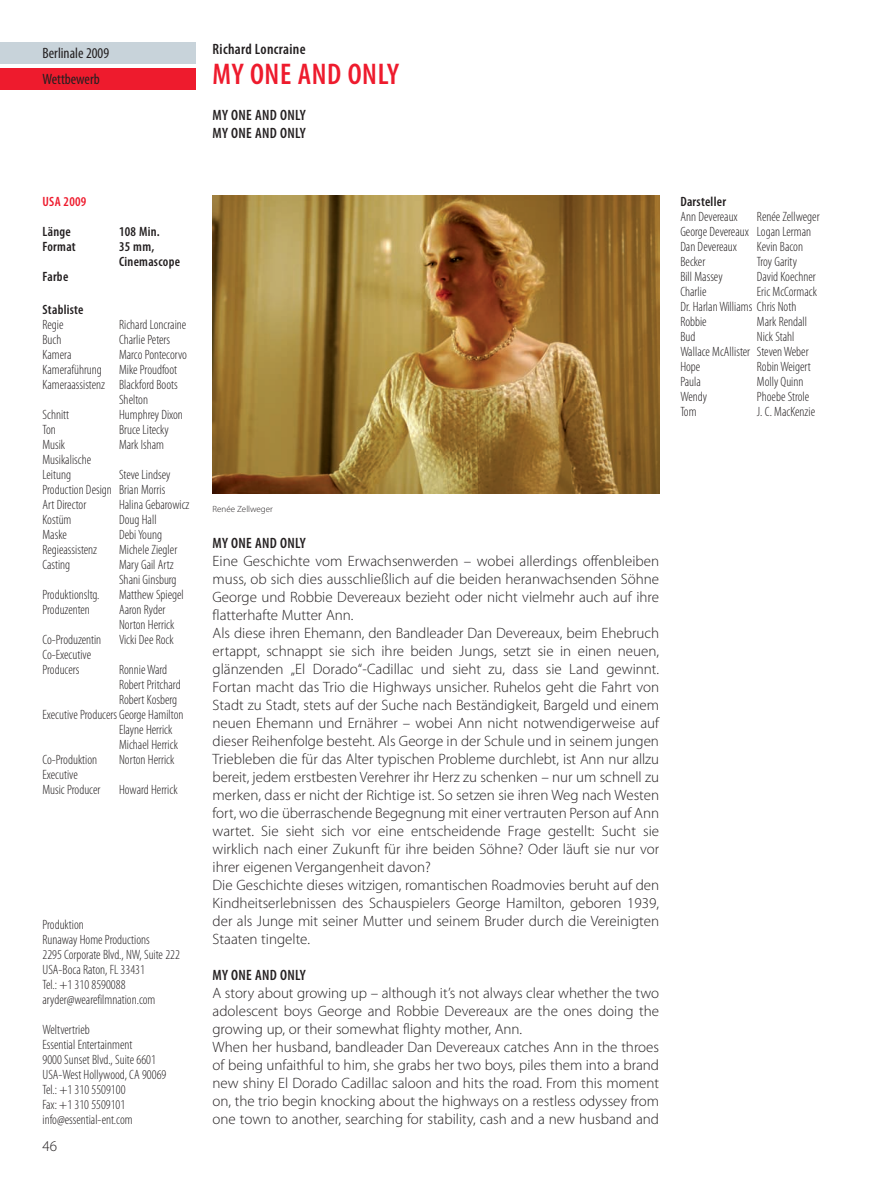
<style>
.page{position:relative;width:893px;height:1191px;background:#fff}
.page>*{position:absolute;margin:0;border:0;box-sizing:border-box;transform-origin:0 0}
.t1{font:600 condensed 30px "Myriad Pro";letter-spacing:.02em;color:#ee1b2d}
.t2{font:300 15px/18px "Myriad Pro";color:#231f20}
.t3{font:600 condensed 15px/18px "Myriad Pro";letter-spacing:.02em;color:#231f20}
.t4{font:condensed 15px/25.5px "Myriad Pro";color:#231f20}
.t5{font:300 condensed 13.5px/15px "Myriad Pro";color:#231f20}
.t6{font:600 condensed 13.5px/15px "Myriad Pro";letter-spacing:.02em;color:#231f20}
.t7{font:600 condensed 13.5px "Myriad Pro";letter-spacing:.02em;color:#ee1b2d}
.t8{font:300 9px "Myriad Pro";color:#231f20}
</style>
<div class="page">
<svg style="left:0;top:42px;width:660px;height:452px"></svg>
<p class="t4" style="left:43px;top:40px;width:68px">Berlinale 2009<br>Wettbewerb</p>
<p class="t3" style="left:213px;top:41px;width:94px">Richard Loncraine</p>
<h1 class="t1" style="left:213px;top:63px;width:188px">MY ONE AND ONLY</h1>
<p class="t3" style="left:213px;top:107px;width:95px">MY ONE AND ONLY<br>MY ONE AND ONLY</p>
<p class="t7" style="left:43px;top:196px;width:45px">USA 2009</p>
<p class="t6" style="left:43px;top:225px;width:30px">Länge</p>
<p class="t6" style="left:119px;top:225px;width:42px">108 Min.</p>
<p class="t6" style="left:43px;top:240px;width:35px">Format</p>
<p class="t6" style="left:119px;top:240px;width:62px">35 mm,<br>Cinemascope</p>
<p class="t6" style="left:43px;top:270px;width:27px">Farbe</p>
<p class="t6" style="left:43px;top:303px;width:43px">Stabliste</p>
<p class="t5" style="left:43px;top:318px;width:23px">Regie</p>
<p class="t5" style="left:119px;top:318px;width:69px">Richard Loncraine</p>
<p class="t5" style="left:43px;top:333px;width:20px">Buch</p>
<p class="t5" style="left:119px;top:333px;width:53px">Charlie Peters</p>
<p class="t5" style="left:43px;top:348px;width:30px">Kamera</p>
<p class="t5" style="left:119px;top:348px;width:69px">Marco Pontecorvo</p>
<p class="t5" style="left:43px;top:363px;width:61px">Kameraführung</p>
<p class="t5" style="left:119px;top:363px;width:59px">Mike Proudfoot</p>
<p class="t5" style="left:43px;top:378px;width:137px">Kameraassistenz Blackford Boots</p>
<p class="t5" style="left:119px;top:393px;width:30px">Shelton</p>
<p class="t5" style="left:43px;top:408px;width:28px">Schnitt</p>
<p class="t5" style="left:119px;top:408px;width:65px">Humphrey Dixon</p>
<p class="t5" style="left:43px;top:423px;width:15px">Ton</p>
<p class="t5" style="left:119px;top:423px;width:51px">Bruce Litecky</p>
<p class="t5" style="left:43px;top:438px;width:24px">Musik</p>
<p class="t5" style="left:119px;top:438px;width:46px">Mark Isham</p>
<p class="t5" style="left:43px;top:453px;width:50px">Musikalische<br>Leitung</p>
<p class="t5" style="left:43px;top:468px;width:129px;text-indent:77px">Steve Lindsey<br>Production Design Brian Morris<br>Art Director</p>
<p class="t5" style="left:119px;top:498px;width:72px">Halina Gebarowicz</p>
<p class="t5" style="left:43px;top:513px;width:30px">Kostüm</p>
<p class="t5" style="left:119px;top:513px;width:39px">Doug Hall</p>
<p class="t5" style="left:43px;top:528px;width:26px">Maske</p>
<p class="t5" style="left:119px;top:528px;width:44px">Debi Young</p>
<p class="t5" style="left:43px;top:543px;width:56px">Regieassistenz</p>
<p class="t5" style="left:119px;top:543px;width:60px">Michele Ziegler</p>
<p class="t5" style="left:43px;top:558px;width:29px">Casting</p>
<p class="t5" style="left:119px;top:558px;width:59px">Mary Gail Artz<br>Shani Ginsburg</p>
<p class="t5" style="left:43px;top:588px;width:59px">Produktionsltg.</p>
<p class="t5" style="left:119px;top:588px;width:66px">Matthew Spiegel</p>
<p class="t5" style="left:43px;top:603px;width:49px">Produzenten</p>
<p class="t5" style="left:119px;top:603px;width:57px">Aaron Ryder<br>Norton Herrick</p>
<p class="t5" style="left:43px;top:633px;width:60px">Co-Produzentin</p>
<p class="t5" style="left:119px;top:633px;width:56px">Vicki Dee Rock</p>
<p class="t5" style="left:43px;top:648px;width:50px">Co-Executive<br>Producers</p>
<p class="t5" style="left:119px;top:663px;width:50px">Ronnie Ward</p>
<p class="t5" style="left:119px;top:678px;width:63px">Robert Pritchard</p>
<p class="t5" style="left:119px;top:693px;width:60px">Robert Kosberg</p>
<p class="t5" style="left:43px;top:708px;width:142px">Executive Producers George Hamilton</p>
<p class="t5" style="left:119px;top:723px;width:55px">Elayne Herrick</p>
<p class="t5" style="left:119px;top:738px;width:60px">Michael Herrick</p>
<p class="t5" style="left:43px;top:753px;width:56px">Co-Produktion</p>
<p class="t5" style="left:119px;top:753px;width:57px">Norton Herrick</p>
<p class="t5" style="left:43px;top:768px;width:59px">Executive<br>Music Producer</p>
<p class="t5" style="left:119px;top:783px;width:60px">Howard Herrick</p>
<p class="t5" style="left:43px;top:918px;width:139px">Produktion<br>Runaway Home Productions<br>2295 Corporate Blvd., NW, Suite 222<br>USA-Boca Raton, FL 33431<br>Tel.: +1 310 8590088 aryder@wearefilmnation.com</p>
<p class="t5" style="left:43px;top:1023px;width:125px">Weltvertrieb<br>Essential Entertainment<br>9000 Sunset Blvd., Suite 6601<br>USA-West Hollywood, CA 90069<br>Tel.: +1 310 5509100<br>Fax: +1 310 5509101 info@essential-ent.com</p>
<p class="t2" style="left:43px;top:1138px;width:16px">46</p>
<p class="t6" style="left:680px;top:195px;width:47px">Darsteller</p>
<p class="t5" style="left:680px;top:210px;width:59px">Ann Devereaux</p>
<p class="t5" style="left:680px;top:210px;width:141px;text-indent:77px">Renée Zellweger<br>George Devereaux Logan Lerman<br>Dan Devereaux</p>
<p class="t5" style="left:757px;top:240px;width:48px">Kevin Bacon</p>
<p class="t5" style="left:680px;top:255px;width:26px">Becker</p>
<p class="t5" style="left:757px;top:255px;width:42px">Troy Garity</p>
<p class="t5" style="left:680px;top:270px;width:44px">Bill Massey</p>
<p class="t5" style="left:757px;top:270px;width:60px">David Koechner</p>
<p class="t5" style="left:680px;top:285px;width:28px">Charlie</p>
<p class="t5" style="left:680px;top:285px;width:138px;text-indent:77px">Eric McCormack<br>Dr. Harlan Williams Chris Noth<br>Robbie</p>
<p class="t5" style="left:757px;top:315px;width:52px">Mark Rendall</p>
<p class="t5" style="left:680px;top:330px;width:130px;text-indent:76px">Nick Stahl<br>Wallace McAllister Steven Weber<br>Hope</p>
<p class="t5" style="left:680px;top:330px;width:16px">Bud</p>
<p class="t5" style="left:757px;top:360px;width:55px">Robin Weigert</p>
<p class="t5" style="left:680px;top:375px;width:22px">Paula</p>
<p class="t5" style="left:757px;top:375px;width:48px">Molly Quinn</p>
<p class="t5" style="left:680px;top:390px;width:28px">Wendy</p>
<p class="t5" style="left:757px;top:390px;width:54px">Phoebe Strole</p>
<p class="t5" style="left:680px;top:405px;width:18px">Tom</p>
<p class="t5" style="left:757px;top:405px;width:60px">J. C. MacKenzie</p>
<p class="t8" style="left:213px;top:505px;width:62px">Renée Zellweger</p>
<p class="t3" style="left:213px;top:535px;width:95px">MY ONE AND ONLY</p>
<p class="t2" style="left:213px;top:553px;width:448px">Eine Geschichte vom Erwachsenwerden – wobei allerdings offenbleiben muss, ob sich dies ausschließlich auf die beiden heranwachsenden Söhne George und Robbie Devereaux bezieht oder nicht vielmehr auch auf ihre flatterhafte Mutter Ann.<br>Als diese ihren Ehemann, den Bandleader Dan Devereaux, beim Ehebruch ertappt, schnappt sie sich ihre beiden Jungs, setzt sie in einen neuen, glänzenden „El Dorado“-Cadillac und sieht zu, dass sie Land gewinnt.<br>Fortan macht das Trio die Highways unsicher. Ruhelos geht die Fahrt von Stadt zu Stadt, stets auf der Suche nach Beständigkeit, Bargeld und einem neuen Ehemann und Ernährer – wobei Ann nicht notwendigerweise auf dieser Reihenfolge besteht. Als George in der Schule und in seinem jungen Trieb leben die für das Alter typischen Probleme durchlebt, ist Ann nur allzu bereit, jedem erstbesten Verehrer ihr Herz zu schenken – nur um schnell zu merken, dass er nicht der Richtige ist. So setzen sie ihren Weg nach Westen fort, wo die überraschende Begeg nung mit einer vertrauten Person auf Ann wartet. Sie sieht sich vor eine entscheidende Frage gestellt: Sucht sie wirklich nach einer Zukunft für ihre beiden Söhne? Oder läuft sie nur vor ihrer eigenen Vergangenheit davon?<br>Die Geschichte dieses witzigen, romantischen Roadmovies beruht auf den Kindheitserlebnissen des Schauspielers George Hamilton, geboren 1939, der als Junge mit seiner Mutter und seinem Bruder durch die Ver einigten Staaten tingelte.</p>
<p class="t3" style="left:213px;top:967px;width:95px">MY ONE AND ONLY</p>
<p class="t2" style="left:213px;top:985px;width:448px">A story about growing up – although it’s not always clear whether the two adolescent boys George and Robbie Devereaux are the ones doing the growing up, or their somewhat flighty mother, Ann.<br>When her husband, bandleader Dan Devereaux catches Ann in the throes of being unfaithful to him, she grabs her two boys, piles them into a brand new shiny El Dorado Cadillac saloon and hits the road. From this moment on, the trio begin knocking about the highways on a restless odyssey from one town to another, searching for stability, cash and a new husband and</p>
</div>
